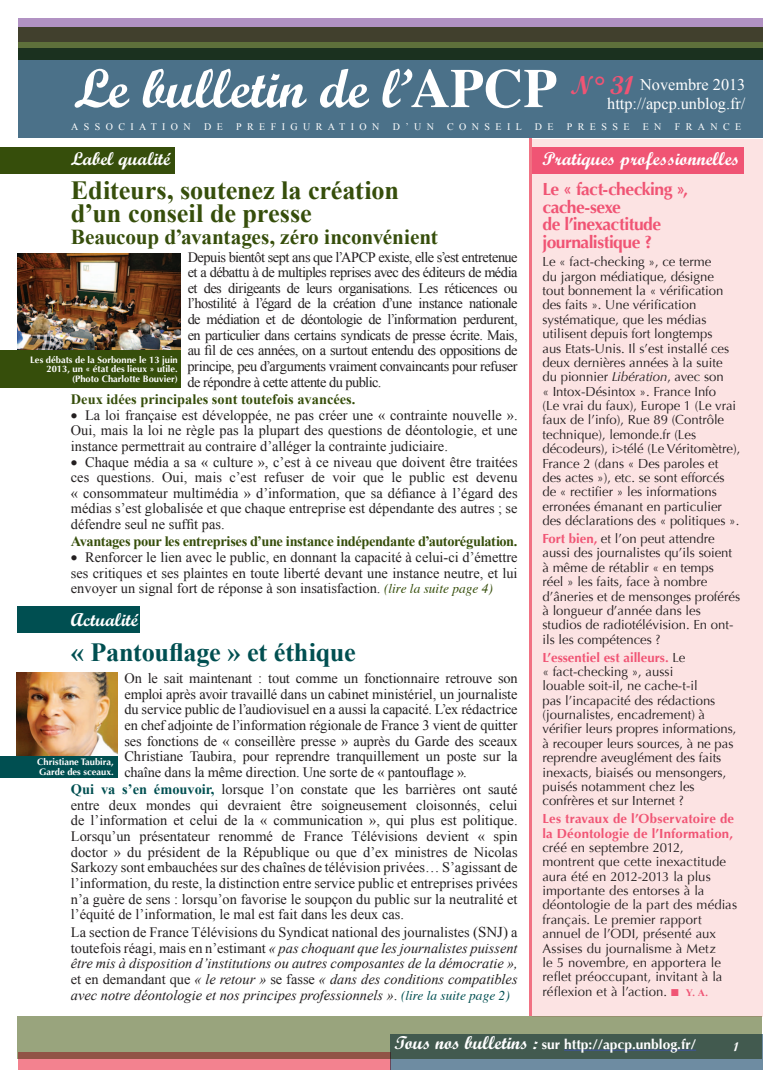
<style>
.page{position:relative;width:780px;height:1088px;background:#fff}
.page>*{position:absolute;margin:0;border:0;box-sizing:border-box;transform-origin:0 0}
.t1{font:700 55px "Script";color:#fff}
.t2{font:700 26.25px/22.5px "Times New Roman";letter-spacing:-.005em;color:#364e0b}
.t3{font:700 26.25px "Times New Roman";letter-spacing:-.005em;color:#004f51}
.t4{font:700 26px "Script";color:#f05474}
.t5{font:700 21.25px "Times New Roman";letter-spacing:-.01em;color:#364e0b}
.t6{font:700 18.75px "Script";color:#fff}
.t7{font:700 17.5px/17.5px "Optima";letter-spacing:-.03em;color:#f05474}
.t8{font:16.25px/19.5px "Times New Roman";color:#fff;text-align:right}
.t9{font:14.38px/15.6px "Times New Roman";color:#231f20;text-align:justify}
.t10{font:italic 14.38px/15.6px "Times New Roman";color:#231f20;text-align:justify}
.t11{font:700 14.38px "Times New Roman";letter-spacing:-.015em;color:#364e0b}
.t12{font:700 13.75px "Optima";color:#fff}
.t13{font:13.12px/14.4px "Optima";color:#231f20}
.t14{font:700 13.12px/14.4px "Optima";letter-spacing:.015em;color:#f05474}
.t15{font:700 12.5px "Script";color:#fff}
.t16{font:10px "Times New Roman";letter-spacing:.54em;color:#fff}
.t17{font:700 9.38px/9.4px "Optima";color:#fff;text-align:right}
.s1{font-family:"Times"}
.s2{font-family:"Times";font-style:italic;font-size:13.38px;color:#364e0b}
.s3{font-weight:700;color:#004f51}
.s4{font-style:normal}
.s5{font-style:normal;font-size:15px}
.s6{font-family:"Times";font-size:13.38px;color:#004f51}
.s7{font-style:italic}
.s8{font-weight:700;color:#f05474}
.s9{color:#f05474}
.s10{font-family:"Times New Roman";font-weight:700;font-size:10px;color:#f05474}
.s11{font-family:"Script";font-size:18.75px}
</style>
<div class="page">
<div style="left:18px;top:49px;width:744px;height:89px;background:#4b7189"></div>
<div style="left:18px;top:18px;width:744px;height:24px;background:#b192c3"></div>
<svg style="left:18px;top:27px;width:744px;height:33px;background:#38432a"></svg>
<div style="left:0;top:147px;width:175px;height:27px;background:#364e0b"></div>
<div style="left:531px;top:139px;width:231px;height:877px;background:#fce3e3"></div>
<div style="left:390px;top:1034px;width:372px;height:35px;background:#6e8ca2"></div>
<div style="left:18px;top:1052px;width:372px;height:18px;background:#f3828f"></div>
<svg style="left:18px;top:1016px;width:744px;height:43px;background:#7f876b"></svg>
<hr style="left:564px;top:1050px;width:132px;height:1px;background:#3d54a4">
<hr style="left:529px;top:139px;width:2px;height:877px;background:#f17183">
<div style="left:531px;top:147px;width:212px;height:27px;background:#f05474"></div>
<img style="left:18px;top:253px;width:162px;height:98px">
<div style="left:18px;top:606px;width:122px;height:26px;background:#004f51"></div>
<img style="left:16px;top:672px;width:101px;height:84px">
<div style="left:0;top:351px;width:180px;height:37px;background:#364e0b"></div>
<div style="left:0;top:756px;width:117px;height:22px;background:#004f51"></div>
<h1 class="t1" style="left:74px;top:55px;width:485px">Le bulletin de l’<span class="s1">APCP</span></h1>
<p class="t8" style="left:607px;top:75px;width:140px">Novembre 2013 http://apcp.unblog.fr/</p>
<h3 class="t4" style="left:570px;top:69px;width:65px">N° 31</h3>
<p class="t16" style="left:71px;top:120px;width:121px">ASSOCIATION</p>
<p class="t16" style="left:204px;top:120px;width:20px">D E</p>
<p class="t16" style="left:236px;top:120px;width:145px">PREFIGURATION</p>
<p class="t16" style="left:392px;top:120px;width:43px">D’UN</p>
<p class="t16" style="left:447px;top:120px;width:76px">CONSEIL</p>
<p class="t16" style="left:535px;top:120px;width:20px">D E</p>
<p class="t16" style="left:567px;top:120px;width:64px">PRESSE</p>
<p class="t16" style="left:642px;top:120px;width:20px">E N</p>
<p class="t16" style="left:674px;top:120px;width:68px">FRANCE</p>
<h3 class="t6" style="left:71px;top:148px;width:101px">Label qualité</h3>
<h3 class="t6" style="left:542px;top:148px;width:198px">Pratiques professionnelles</h3>
<h2 class="t2" style="left:71px;top:179px;width:329px">Editeurs, soutenez la création d’un conseil de presse</h2>
<h3 class="t5" style="left:71px;top:222px;width:368px">Beaucoup d’avantages, zéro inconvénient</h3>
<p class="t9" style="left:188px;top:249px;width:331px">Depuis bientôt sept ans que l’APCP existe, elle s’est entretenue et a débattu à de multiples reprises avec des éditeurs de média et des dirigeants de leurs organisations. Les réticences ou l’hostilité à l’égard de la création d’une instance nationale de médiation et de déontologie de l’information perdurent, en particulier dans certains syndicats de presse écrite. Mais, au fil de ces années, on a surtout entendu des oppositions de principe, peu d’arguments vraiment convaincants pour refuser de répondre à cette attente du public.</p>
<p class="t11" style="left:71px;top:389px;width:286px">Deux idées principales sont toutefois avancées.</p>
<p class="t9" style="left:71px;top:407px;width:448px">• La loi française est développée, ne pas créer une « contrainte nouvelle ».<br>Oui, mais la loi ne règle pas la plupart des questions de déontologie, et une instance permettrait au contraire d’alléger la contrainte judiciaire.</p>
<p class="t9" style="left:71px;top:454px;width:448px">• Chaque média a sa « culture », c’est à ce niveau que doivent être traitées ces questions. Oui, mais c’est refuser de voir que le public est devenu « consommateur multimédia » d’information, que sa défiance à l’égard des médias s’est globalisée et que chaque entreprise est dépendante des autres ; se défendre seul ne suffit pas.</p>
<p class="t11" style="left:71px;top:532px;width:448px">Avantages pour les entreprises d’une instance indépendante d’autorégulation.</p>
<p class="t9" style="left:71px;top:549px;width:448px">• Renforcer le lien avec le public, en donnant la capacité à celui-ci d’émettre ses critiques et ses plaintes en toute liberté devant une instance neutre, et lui envoyer un signal fort de réponse à son insatisfaction. <span class="s2">(lire la suite page 4)</span></p>
<p class="t17" style="left:30px;top:355px;width:149px">Les débats de la Sorbonne le 13 juin<br>2013, un « état des lieux » utile. (Photo Charlotte Bouvier)</p>
<h3 class="t6" style="left:71px;top:608px;width:69px">Actualité</h3>
<h2 class="t3" style="left:71px;top:634px;width:286px">« Pantouflage » et éthique</h2>
<p class="t9" style="left:124px;top:670px;width:395px">On le sait maintenant : tout comme un fonctionnaire retrouve son emploi après avoir travaillé dans un cabinet ministériel, un journaliste du service public de l’audiovisuel en a aussi la capacité. L’ex rédactrice en chef adjointe de l’information régionale de France 3 vient de quitter ses fonctions de « conseillère presse » auprès du Garde des sceaux Christiane Taubira, pour reprendre tranquillement un poste sur la chaîne dans la même direction. Une sorte de « pantouflage ».</p>
<p class="t9" style="left:71px;top:781px;width:448px"><span class="s3">Qui va s’en émouvoir,</span> lorsque l’on constate que les barrières ont sauté entre deux mondes qui devraient être soigneusement cloisonnés, celui de l’information et celui de la « communication », qui plus est politique.<br>Lorsqu’un présentateur renommé de France Télévisions devient « spin doctor » du président de la République ou que d’ex ministres de Nicolas Sarkozy sont embauchées sur des chaînes de télévision privées… S’agissant de l’information, du reste, la distinction entre service public et entreprises privées n’a guère de sens : lorsqu’on favorise le soupçon du public sur la neutralité et l’équité de l’information, le mal est fait dans les deux cas.</p>
<p class="t10" style="left:71px;top:924px;width:448px"><span class="s4">La section de France Télévisions du Syndicat national des journalistes</span> <span class="s5">(SNJ)</span> <span class="s4">a toutefois réagi, mais en n’estimant</span> « pas choquant que les journalistes puissent être mis à disposition d’institutions ou autres composantes de la démocratie », <span class="s4">et en demandant que</span> « le retour » <span class="s4">se fasse</span> « dans des conditions compatibles avec notre déontologie et nos principes professionnels »<span class="s4">.</span> <span class="s6">(lire la suite page 2)</span></p>
<p class="t17" style="left:37px;top:757px;width:78px;text-align:left">Christiane Taubira,<br>Garde des sceaux.</p>
<p class="t7" style="left:542px;top:181px;width:147px">Le « fact-checking », cache-sexe<br>de l’inexactitude journalistique ?</p>
<p class="t13" style="left:542px;top:255px;width:199px">Le « fact-checking », ce terme<br>du jargon médiatique, désigne<br>tout bonnement la « vérification des faits ». Une vérification systématique, que les médias utilisent depuis fort longtemps<br>aus Etats-Unis. Il s’est installé ces deux dernières années à la suite du pionnier <span class="s7">Libération</span>, avec son<br>« Intox-Désintox ». France Info<br>(Le vrai du faux), Europe 1 (Le vrai faux de l’info), Rue 89 (Contrôle technique), lemonde.fr (Les décodeurs), i&gt;télé (Le Véritomètre),<br>France 2 (dans « Des paroles et des actes »), etc. se sont efforcés de « rectifier » les informations erronées émanant en particulier des déclarations des « politiques ».</p>
<p class="t13" style="left:542px;top:531px;width:199px"><span class="s8">Fort bien,</span> et l’on peut attendre aussi des journalistes qu’ils soient à même de rétablir « en temps<br>réel » les faits, face à nombre d’âneries et de mensonges proférés à longueur d’année dans les studios de radiotélévision. En ont&shy;ils les compétences ?</p>
<p class="t13" style="left:542px;top:650px;width:196px"><span class="s8">L’essentiel est ailleurs.</span> Le<br>« fact-checking », aussi<br>louable soit-il, ne cache-t-il<br>pas l’incapacité des rédactions (journalistes, encadrement) à vérifier leurs propres informations, à recouper leurs sources, à ne pas reprendre aveuglément des faits inexacts, biaisés ou mensongers, puisés notamment chez les confrères et sur Internet ?</p>
<p class="t14" style="left:542px;top:812px;width:193px">Les travaux de l’Observatoire de la Déontologie de l’Information,</p>
<p class="t13" style="left:542px;top:840px;width:196px">créé en septembre 2012, montrent que cette inexactitude aura été en 2012-2013 la plus importante des entorses à la déontologie de la part des médias français. Le premier rapport annuel de l’ODI, présenté aux<br>Assises du journalisme à Metz<br>le 5 novembre, en apportera le reflet préoccupant, invitant à la réflexion et à l’action. <span class="s9">■</span> <span class="s10">Y. A.</span></p>
<p class="t12" style="left:394px;top:1036px;width:303px"><span class="s11">Tous nos bulletins :</span> sur http://apcp.unblog.fr/</p>
<p class="t15" style="left:733px;top:1039px;width:6px">1</p>
</div>
